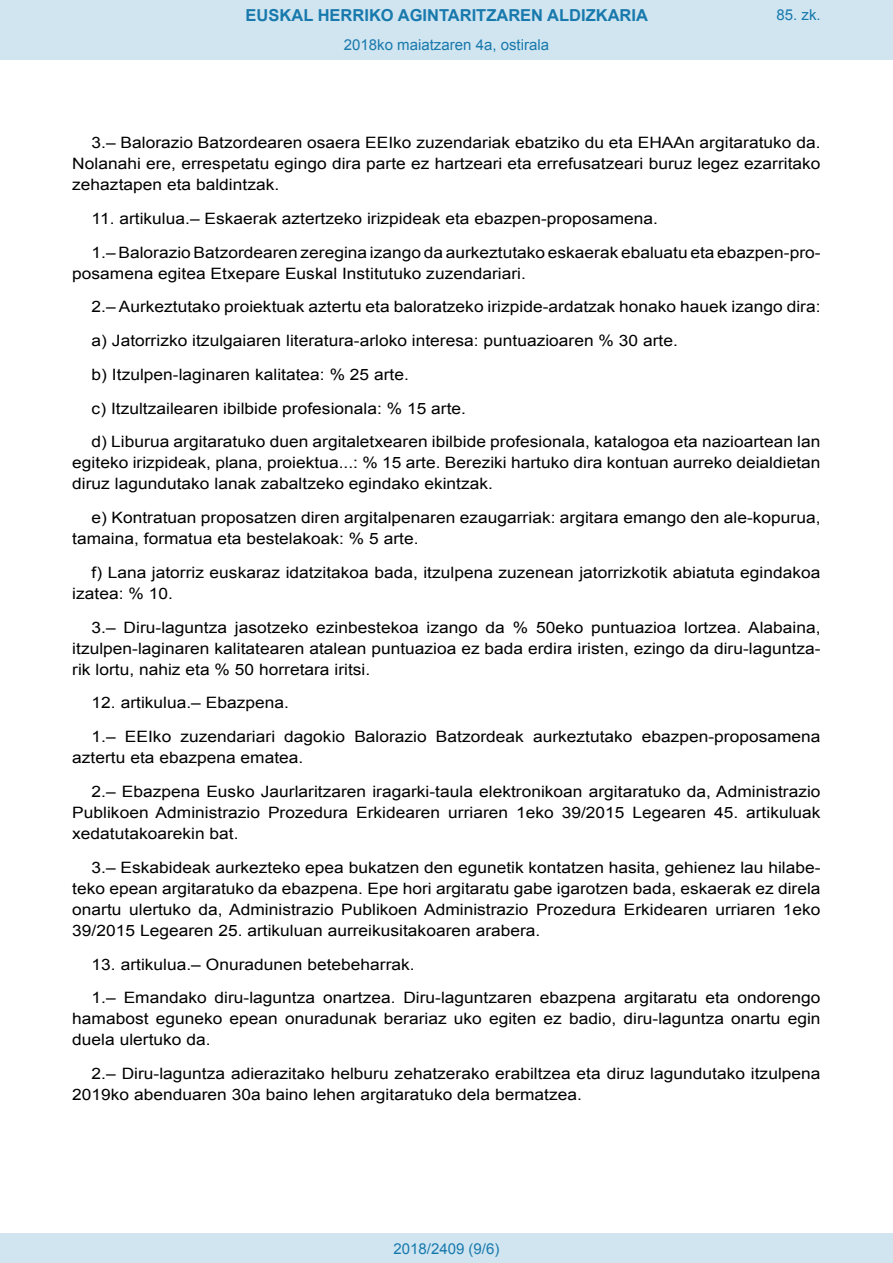
<style>
.page{position:relative;width:893px;height:1263px;background:#fff}
.page>*{position:absolute;margin:0;border:0;box-sizing:border-box;transform-origin:0 0}
.t1{font:700 16.5px "Arial";color:#1879ad}
.BOPVDetalle{font:15.6px/21px "Arial";color:#000;text-align:justify;scale:1.11 1}
.Paginacion_Centro{font:15px "Arial";color:#1879ad}
</style>
<div class="page">
<div style="left:0;top:0;width:893px;height:60px;background:#d0e5f0"></div>
<div style="left:0;top:1233px;width:893px;height:30px;background:#d0e5f0"></div>
<p class="t1" style="left:246px;top:4px;width:404px">EUSKAL HERRIKO AGINTARITZAREN ALDIZKARIA</p>
<p class="Paginacion_Centro" style="left:344px;top:35px;width:207px">2018ko maiatzaren 4a, ostirala</p>
<p class="Paginacion_Centro" style="left:776px;top:5px;width:46px">85. zk.</p>
<p class="BOPVDetalle" style="left:72px;top:132px;width:676px;text-indent:19px">3.– Balorazio Batzordearen osaera EEIko zuzendariak ebatziko du eta EHAAn argitaratuko da.<br>Nolanahi ere, errespetatu egingo dira parte ez hartzeari eta errefusatzeari buruz legez ezarritako zehaztapen eta baldintzak.</p>
<p class="BOPVDetalle" style="left:92px;top:208px;width:512px">11. artikulua.– Eskaerak aztertzeko irizpideak eta ebazpen-proposamena.</p>
<p class="BOPVDetalle" style="left:72px;top:242px;width:676px;text-indent:19px">1.– Balorazio Batzordearen zeregina izango da aurkeztutako eskaerak ebaluatu eta ebazpen-pro&shy;posamena egitea Etxepare Euskal Institutuko zuzendariari.</p>
<p class="BOPVDetalle" style="left:92px;top:297px;width:658px">2.– Aurkeztutako proiektuak aztertu eta baloratzeko irizpide-ardatzak honako hauek izango dira:</p>
<p class="BOPVDetalle" style="left:92px;top:330px;width:530px">a) Jatorrizko itzulgaiaren literatura-arloko interesa: puntuazioaren % 30 arte.</p>
<p class="BOPVDetalle" style="left:92px;top:364px;width:287px">b) Itzulpen-laginaren kalitatea: % 25 arte.</p>
<p class="BOPVDetalle" style="left:92px;top:398px;width:339px">c) Itzultzailearen ibilbide profesionala: % 15 arte.</p>
<p class="BOPVDetalle" style="left:72px;top:432px;width:676px;text-indent:19px">d) Liburua argitaratuko duen argitaletxearen ibilbide profesionala, katalogoa eta nazioartean lan egiteko irizpideak, plana, proiektua...: % 15 arte. Bereziki hartuko dira kontuan aurreko deialdietan diruz lagundutako lanak zabaltzeko egindako ekintzak.</p>
<p class="BOPVDetalle" style="left:72px;top:507px;width:676px;text-indent:19px">e) Kontratuan proposatzen diren argitalpenaren ezaugarriak: argitara emango den ale-kopurua, tamaina, formatua eta bestelakoak: % 5 arte.</p>
<p class="BOPVDetalle" style="left:72px;top:562px;width:676px;text-indent:19px">f) Lana jatorriz euskaraz idatzitakoa bada, itzulpena zuzenean jatorrizkotik abiatuta egindakoa izatea: % 10.</p>
<p class="BOPVDetalle" style="left:72px;top:617px;width:676px;text-indent:19px">3.– Diru-laguntza jasotzeko ezinbestekoa izango da % 50eko puntuazioa lortzea. Alabaina, itzulpen-laginaren kalitatearen atalean puntuazioa ez bada erdira iristen, ezingo da diru-laguntza&shy;rik lortu, nahiz eta % 50 horretara iritsi.</p>
<p class="BOPVDetalle" style="left:92px;top:693px;width:179px">12. artikulua.– Ebazpena.</p>
<p class="BOPVDetalle" style="left:72px;top:726px;width:676px;text-indent:19px">1.– EEIko zuzendariari dagokio Balorazio Batzordeak aurkeztutako ebazpen-proposamena aztertu eta ebazpena ematea.</p>
<p class="BOPVDetalle" style="left:72px;top:781px;width:676px;text-indent:19px">2.– Ebazpena Eusko Jaurlaritzaren iragarki-taula elektronikoan argitaratuko da, Administrazio Publikoen Administrazio Prozedura Erkidearen urriaren 1eko 39/2015 Legearen 45. artikuluak xedatutakoarekin bat.</p>
<p class="BOPVDetalle" style="left:72px;top:857px;width:676px;text-indent:19px">3.– Eskabideak aurkezteko epea bukatzen den egunetik kontatzen hasita, gehienez lau hilabe&shy;teko epean argitaratuko da ebazpena. Epe hori argitaratu gabe igarotzen bada, eskaerak ez direla onartu ulertuko da, Administrazio Publikoen Administrazio Prozedura Erkidearen urriaren 1eko 39/2015 Legearen 25. artikuluan aurreikusitakoaren arabera.</p>
<p class="BOPVDetalle" style="left:92px;top:954px;width:292px">13. artikulua.– Onuradunen betebeharrak.</p>
<p class="BOPVDetalle" style="left:72px;top:987px;width:676px;text-indent:19px">1.– Emandako diru-laguntza onartzea. Diru-laguntzaren ebazpena argitaratu eta ondorengo hamabost eguneko epean onuradunak berariaz uko egiten ez badio, diru-laguntza onartu egin duela ulertuko da.</p>
<p class="BOPVDetalle" style="left:72px;top:1063px;width:676px;text-indent:19px">2.– Diru-laguntza adierazitako helburu zehatzerako erabiltzea eta diruz lagundutako itzulpena<br>2019ko abenduaren 30a baino lehen argitaratuko dela bermatzea.</p>
<p class="Paginacion_Centro" style="left:393px;top:1238px;width:107px">2018/2409 (9/6)</p>
</div>
